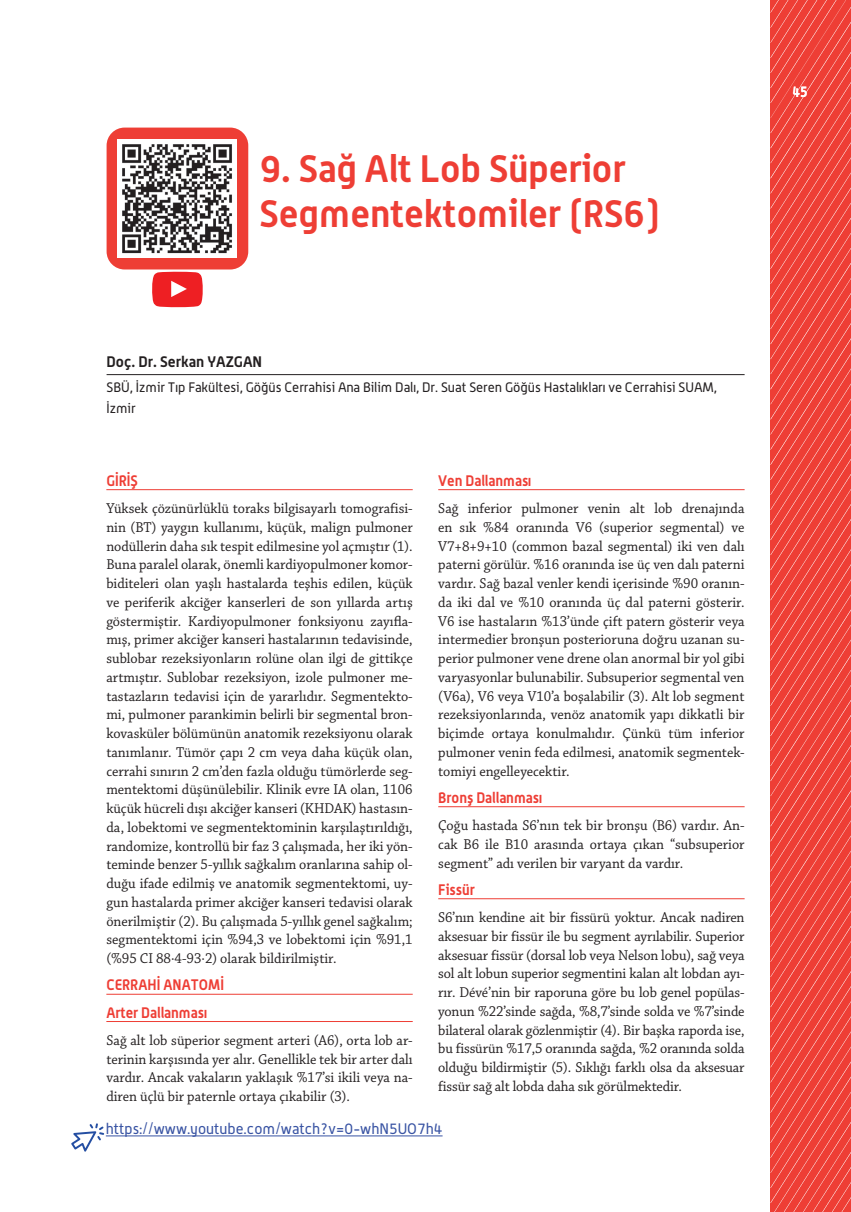
<style>
.page{position:relative;width:851px;height:1212px;background:#fff}
.page>*{position:absolute;margin:0;border:0;box-sizing:border-box;transform-origin:0 0}
.t1{font:700 37.5px/45px "Alwyn OT";color:#ee3e35}
.t2{font:15px/18.8px "Chaparral Pro";color:#231f20;text-align:justify;scale:.95 1}
.t3{font:700 15px/27.3px "Alwyn OT";color:#ee3e35;scale:.95 1}
.t4{font:15px "Alwyn";color:#3853a3}
.t5{font:700 15px "Alwyn";color:#231f20}
.t6{font:700 15px "Alwyn OT";color:#fff;scale:.85 1}
.t7{font:13.5px/20.4px "Alwyn";color:#231f20}
</style>
<div class="page">
<svg style="left:770px;top:0;width:80px;height:1212px;background:#ee483f"></svg>
<hr style="left:107px;top:374px;width:637px;height:1px;background:#231f20">
<hr style="left:106px;top:489px;width:306px;height:1px;background:#ee3e35">
<hr style="left:106px;top:994px;width:306px;height:1px;background:#ee3e35">
<hr style="left:106px;top:1021px;width:306px;height:1px;background:#ee3e35">
<hr style="left:438px;top:489px;width:306px;height:1px;background:#ee3e35">
<hr style="left:438px;top:806px;width:306px;height:1px;background:#ee3e35">
<hr style="left:438px;top:898px;width:306px;height:1px;background:#ee3e35">
<hr style="left:106px;top:1135px;width:336px;height:1px;background:#3853a3">
<svg style="left:71px;top:1123px;width:33px;height:28px"></svg>
<div style="left:107px;top:128px;width:141px;height:141px;background:#ee3e35;border-radius:18px"></div>
<img style="left:118px;top:139px;width:119px;height:119px">
<svg style="left:152px;top:271px;width:51px;height:37px;background:#f04548"></svg>
<h1 class="t1" style="left:259px;top:145px;width:401px">9. Sağ Alt Lob Süperior<br>Segmentektomiler (RS6)</h1>
<p class="t5" style="left:107px;top:352px;width:157px">Doç. Dr. Serkan YAZGAN</p>
<p class="t7" style="left:107px;top:377px;width:612px">SBÜ, İzmir Tıp Fakültesi, Göğüs Cerrahisi Ana Bilim Dalı, Dr. Suat Seren Göğüs Hastalıkları ve Cerrahisi SUAM,<br>İzmir</p>
<p class="t3" style="left:106px;top:466px;width:35px">GİRİŞ</p>
<p class="t2" style="left:106px;top:499px;width:324px">Yüksek çözünürlüklü toraks bilgisayarlı tomografisi&shy;nin (BT) yaygın kullanımı, küçük, malign pulmoner nodüllerin daha sık tespit edilmesine yol açmıştır (1).<br>Buna paralel olarak, önemli kardiyopulmoner komor&shy;biditeleri olan yaşlı hastalarda teşhis edilen, küçük ve periferik akciğer kanserleri de son yıllarda artış göstermiştir. Kardiyopulmoner fonksiyonu zayıfla&shy;mış, primer akciğer kanseri hastalarının tedavisinde, sublobar rezeksiyonların rolüne olan ilgi de gittikçe artmıştır. Sublobar rezeksiyon, izole pulmoner me&shy;tastazların tedavisi için de yararlıdır. Segmentekto&shy;mi, pulmoner parankimin belirli bir segmental bron&shy;kovasküler bölümünün anatomik rezeksiyonu olarak tanımlanır. Tümör çapı 2 cm veya daha küçük olan, cerrahi sınırın 2 cm’den fazla olduğu tümörlerde seg&shy;mentektomi düşünülebilir. Klinik evre IA olan, 1106 küçük hücreli dışı akciğer kanseri (KHDAK) hastasın&shy;da, lobektomi ve segmentektominin karşılaştırıldığı, randomize, kontrollü bir faz 3 çalışmada, her iki yön&shy;teminde benzer 5-yıllık sağkalım oranlarına sahip ol&shy;duğu ifade edilmiş ve anatomik segmentektomi, uy&shy;gun hastalarda primer akciğer kanseri tedavisi olarak önerilmiştir (2). Bu çalışmada 5-yıllık genel sağkalım; segmentektomi için %94,3 ve lobektomi için %91,1 (%95 CI 88·4-93·2) olarak bildirilmiştir.</p>
<p class="t3" style="left:106px;top:971px;width:125px">CERRAHİ ANATOMİ<br>Arter Dallanması</p>
<p class="t2" style="left:106px;top:1031px;width:324px">Sağ alt lob süperior segment arteri (A6), orta lob ar&shy;terinin karşısında yer alır. Genellikle tek bir arter dalı vardır. Ancak vakaların yaklaşık %17’si ikili veya na&shy;diren üçlü bir paternle ortaya çıkabilir (3).</p>
<p class="t3" style="left:438px;top:466px;width:99px">Ven Dallanması</p>
<p class="t2" style="left:438px;top:499px;width:324px">Sağ inferior pulmoner venin alt lob drenajında en sık %84 oranında V6 (superior segmental) ve V7+8+9+10 (common bazal segmental) iki ven dalı paterni görülür. %16 oranında ise üç ven dalı paterni vardır. Sağ bazal venler kendi içerisinde %90 oranın&shy;da iki dal ve %10 oranında üç dal paterni gösterir.<br>V6 ise hastaların %13’ünde çift patern gösterir veya intermedier bronşun posterioruna doğru uzanan su&shy;perior pulmoner vene drene olan anormal bir yol gibi varyasyonlar bulunabilir. Subsuperior segmental ven (V6a), V6 veya V10’a boşalabilir (3). Alt lob segment rezeksiyonlarında, venöz anatomik yapı dikkatli bir biçimde ortaya konulmalıdır. Çünkü tüm inferior pulmoner venin feda edilmesi, anatomik segmentek&shy;tomiyi engelleyecektir.</p>
<p class="t3" style="left:438px;top:783px;width:111px">Bronş Dallanması</p>
<p class="t2" style="left:438px;top:816px;width:324px">Çoğu hastada S6’nın tek bir bronşu (B6) vardır. An&shy;cak B6 ile B10 arasında ortaya çıkan “subsuperior segment” adı verilen bir varyant da vardır.</p>
<p class="t3" style="left:438px;top:875px;width:40px">Fissür</p>
<p class="t2" style="left:438px;top:908px;width:324px">S6’nın kendine ait bir fissürü yoktur. Ancak nadiren aksesuar bir fissür ile bu segment ayrılabilir. Superior aksesuar fissür (dorsal lob veya Nelson lobu), sağ veya sol alt lobun superior segmentini kalan alt lobdan ayı&shy;rır. Dévé’nin bir raporuna göre bu lob genel popülas&shy;yonun %22’sinde sağda, %8,7’sinde solda ve %7’sinde bilateral olarak gözlenmiştir (4). Bir başka raporda ise, bu fissürün %17,5 oranında sağda, %2 oranında solda olduğu bildirmiştir (5). Sıklığı farklı olsa da aksesuar fissür sağ alt lobda daha sık görülmektedir.</p>
<p class="t4" style="left:106px;top:1120px;width:338px">https://www.youtube.com/watch?v=0-whN5UO7h4</p>
<p class="t6" style="left:792px;top:82px;width:19px">45</p>
</div>
